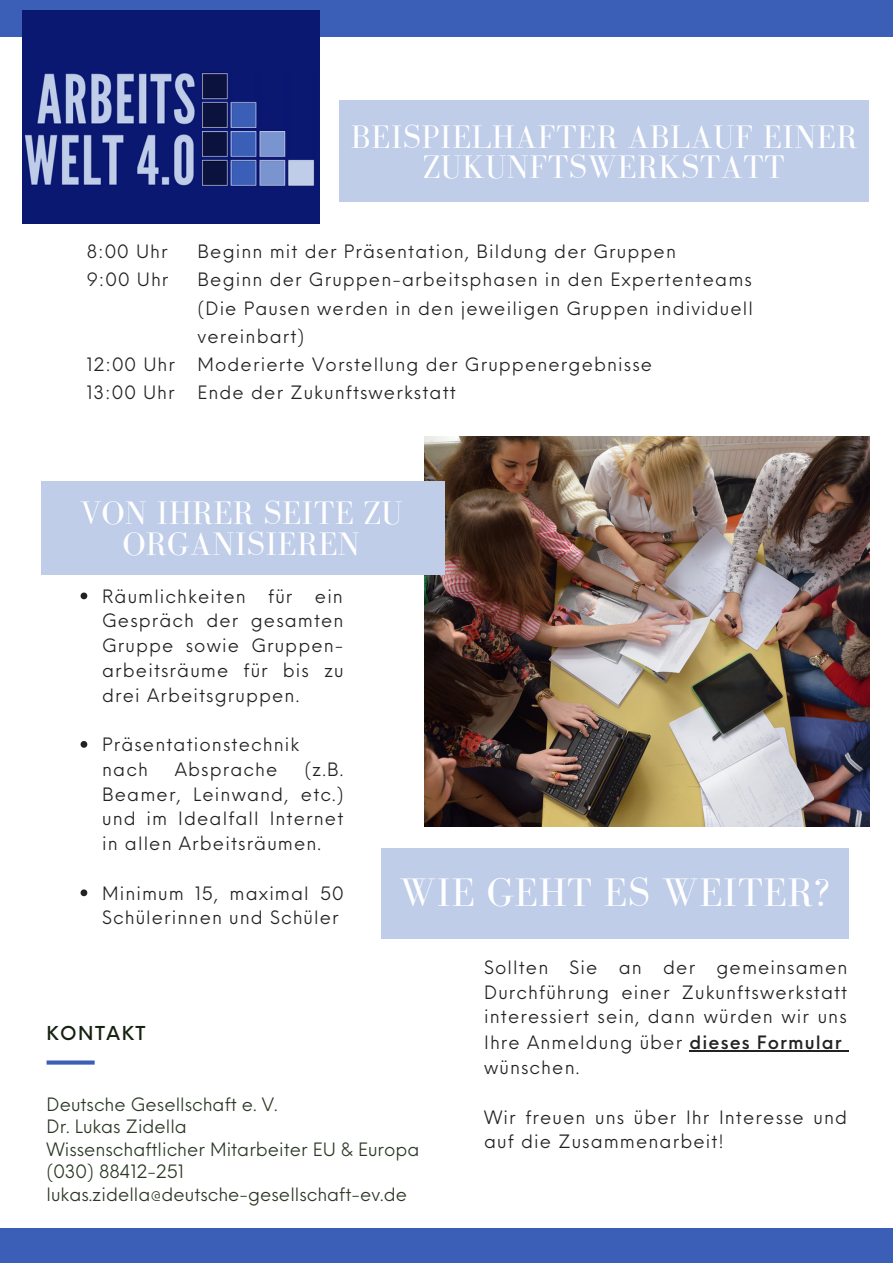
<style>
.page{position:relative;width:893px;height:1264px;background:#fff}
.page>*{position:absolute;margin:0;border:0;box-sizing:border-box;transform-origin:0 0}
.t1{font:40.95px "Bodoni FLF";letter-spacing:.01em;color:#fff}
.t2{font:33.45px/30.3px "Bodoni FLF";letter-spacing:.01em;color:#fff;text-align:center}
.t3{font:500 18.75px "Neue Einstellung";letter-spacing:.08em;color:#162210}
.t4{font:18px/24.8px "Neue Einstellung";letter-spacing:.06em;color:#222}
.t5{font:18px/22.5px "Neue Einstellung";color:#2b3825}
.s1{font-weight:500}
</style>
<div class="page">
<div style="left:0;top:1228px;width:892px;height:34px;background:#3b5fb7"></div>
<div style="left:0;top:0;width:892px;height:37px;background:#3b5fb7"></div>
<img style="left:425px;top:437px;width:444px;height:389px">
<div style="left:339px;top:100px;width:530px;height:102px;background:#bfcde9"></div>
<div style="left:380px;top:848px;width:468px;height:90px;background:#bfcde9"></div>
<svg style="left:47px;top:1060px;width:48px;height:4px"></svg>
<div style="left:41px;top:481px;width:404px;height:94px;background:#bfcde9"></div>
<img style="left:23px;top:11px;width:297px;height:212px">
<hr style="left:689px;top:1050px;width:153px;height:1px;background:#222">
<svg style="left:81px;top:592px;width:6px;height:7px"></svg>
<svg style="left:81px;top:741px;width:6px;height:6px"></svg>
<svg style="left:81px;top:889px;width:6px;height:7px"></svg>
<h2 class="t2" style="left:351px;top:121px;width:508px">BEISPIELHAFTER ABLAUF EINER<br>ZUKUNFTSWERKSTATT</h2>
<p class="t4" style="left:87px;top:236px;width:83px;line-height:28px">8:00 Uhr<br>9:00 Uhr</p>
<p class="t4" style="left:87px;top:348px;width:90px;line-height:28px">12:00 Uhr<br>13:00 Uhr</p>
<p class="t4" style="left:197px;top:236px;width:557px;line-height:28px">Beginn mit der Präsentation, Bildung der Gruppen<br>Beginn der Gruppen-arbeitsphasen in den Expertenteams (Die Pausen werden in den jeweiligen Gruppen individuell vereinbart)<br>Moderierte Vorstellung der Gruppenergebnisse<br>Ende der Zukunftswerkstatt</p>
<h2 class="t2" style="left:80px;top:498px;width:324px">VON IHRER SEITE ZU<br>ORGANISIEREN</h2>
<p class="t4" style="left:102px;top:582px;width:243px;text-align:justify">Räumlichkeiten für ein Gespräch der gesamten Gruppe sowie Gruppen&shy;arbeitsräume für bis zu drei Arbeitsgruppen.</p>
<p class="t4" style="left:102px;top:730px;width:199px">Präsentationstechnik nach</p>
<p class="t4" style="left:102px;top:755px;width:243px;text-align:justify;text-indent:202px">(z.B.<br>Beamer, Leinwand, etc.) und im Idealfall Internet in allen Arbeitsräumen.</p>
<p class="t4" style="left:102px;top:878px;width:243px">Minimum 15, maximal 50<br>Schülerinnen und Schüler</p>
<p class="t4" style="left:175px;top:755px;width:104px">Absprache</p>
<h1 class="t1" style="left:399px;top:870px;width:432px">WIE GEHT ES WEITER?</h1>
<p class="t3" style="left:47px;top:1016px;width:100px">KONTAKT</p>
<p class="t5" style="left:47px;top:1090px;width:374px">Deutsche Gesellschaft e. V.<br>Dr. Lukas Zidella<br>Wissenschaftlicher Mitarbeiter EU &amp; Europa (030) 88412-251 lukas.zidella@deutsche-gesellschaft-ev.de</p>
<p class="t4" style="left:484px;top:953px;width:365px">Sollten Sie an der gemeinsamen<br>Durchführung einer Zukunftswerkstatt interessiert sein, dann würden wir uns<br>Ihre Anmeldung über <span class="s1">dieses Formular </span>wünschen.</p>
<p class="t4" style="left:484px;top:1102px;width:364px">Wir freuen uns über Ihr Interesse und auf die Zusammenarbeit!</p>
</div>
